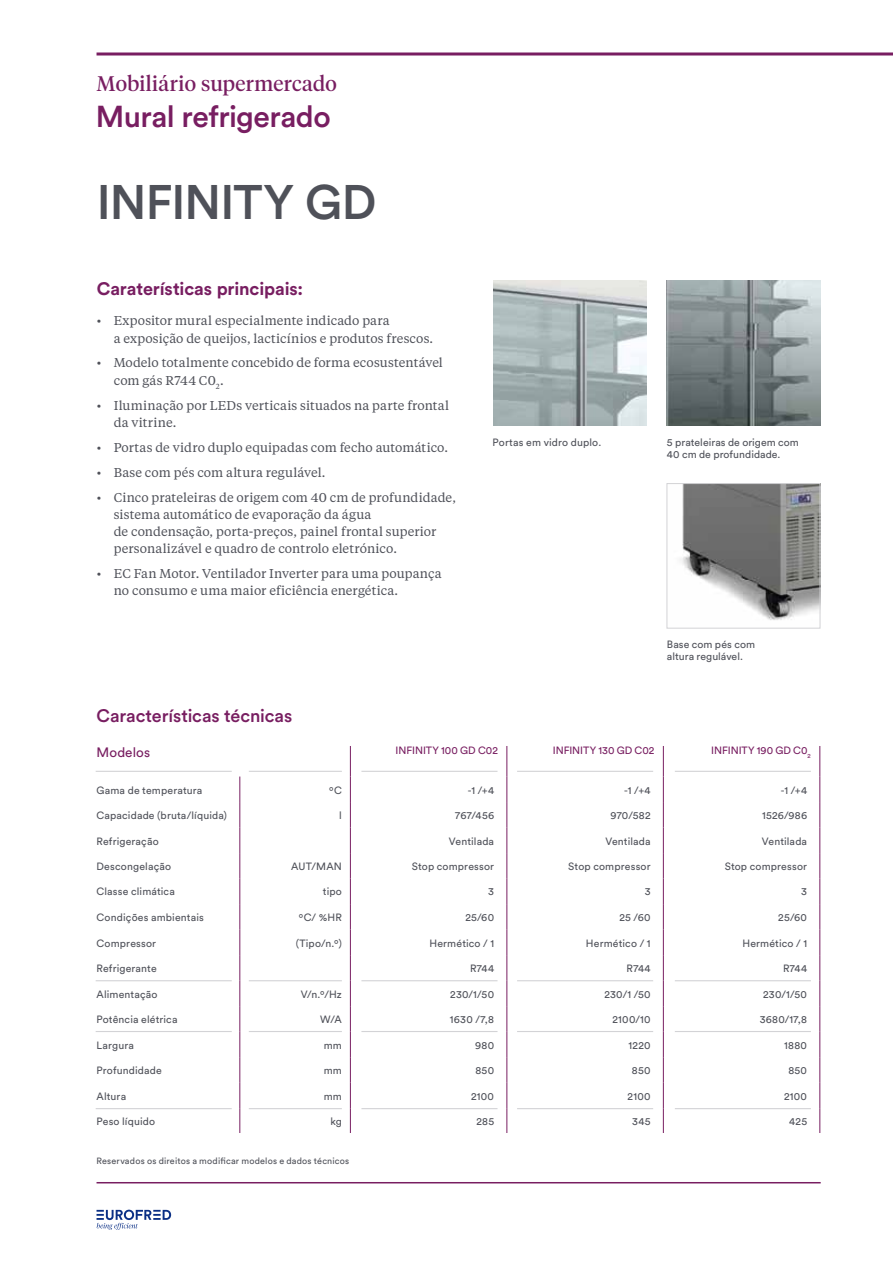
<style>
.page{position:relative;width:893px;height:1263px;background:#fff}
.page>*{position:absolute;margin:0;border:0;box-sizing:border-box;transform-origin:0 0}
.t1{font:500 48px "Circular Std";letter-spacing:-.015em;color:#4f5159}
.t2{font:500 30px "Circular Std";letter-spacing:-.02em;color:#781e61}
.t3{font:21px "Tiempos Display";letter-spacing:.015em;color:#781e61}
.t4{font:700 18px "Circular Std";letter-spacing:-.005em;color:#781e61}
.t5{font:500 18px "Circular Std";letter-spacing:-.005em;color:#781e61}
.t6{font:13.5px "Circular Std";letter-spacing:.01em;color:#781e61}
.t7{font:12.75px/17.2px "Tiempos Text";letter-spacing:.005em;color:#4f5159}
.t8{font:10.5px/12px "Circular Std";letter-spacing:.015em;color:#4f5159}
.t9{font:10.5px "Circular Std";letter-spacing:-.005em;color:#781e61}
.t10{font:9px "Circular Std";letter-spacing:.02em;color:#4f5159}
</style>
<div class="page">
<svg style="left:97px;top:1210px;width:74px;height:20px"></svg>
<hr style="left:97px;top:52px;width:796px;height:3px;background:#781e61">
<hr style="left:97px;top:1182px;width:724px;height:1px;background:#781e61">
<img style="left:493px;top:281px;width:153px;height:144px">
<img style="left:667px;top:281px;width:153px;height:144px">
<img style="left:680px;top:485px;width:138px;height:135px">
<div style="left:667px;top:483px;width:153px;height:145px;border:1px solid #d3d3d6"></div>
<hr style="left:350px;top:746px;width:1px;height:30px;background:#781e61">
<hr style="left:506px;top:746px;width:1px;height:30px;background:#781e61">
<hr style="left:663px;top:746px;width:1px;height:30px;background:#781e61">
<hr style="left:819px;top:746px;width:1px;height:30px;background:#781e61">
<svg style="left:506px;top:776px;width:1px;height:357px"></svg>
<svg style="left:663px;top:776px;width:1px;height:357px"></svg>
<svg style="left:819px;top:776px;width:1px;height:357px"></svg>
<svg style="left:239px;top:776px;width:1px;height:357px"></svg>
<svg style="left:350px;top:776px;width:1px;height:357px"></svg>
<hr style="left:96px;top:771px;width:136px;height:1px;background:#d3d3d6">
<hr style="left:249px;top:771px;width:93px;height:1px;background:#d3d3d6">
<hr style="left:361px;top:771px;width:136px;height:1px;background:#d3d3d6">
<hr style="left:517px;top:771px;width:136px;height:1px;background:#d3d3d6">
<hr style="left:675px;top:771px;width:136px;height:1px;background:#d3d3d6">
<hr style="left:96px;top:980px;width:136px;height:1px;background:#d3d3d6">
<hr style="left:249px;top:980px;width:93px;height:1px;background:#d3d3d6">
<hr style="left:361px;top:980px;width:136px;height:1px;background:#d3d3d6">
<hr style="left:517px;top:980px;width:136px;height:1px;background:#d3d3d6">
<hr style="left:675px;top:980px;width:136px;height:1px;background:#d3d3d6">
<hr style="left:96px;top:1031px;width:136px;height:1px;background:#d3d3d6">
<hr style="left:249px;top:1031px;width:93px;height:1px;background:#d3d3d6">
<hr style="left:361px;top:1031px;width:136px;height:1px;background:#d3d3d6">
<hr style="left:517px;top:1031px;width:136px;height:1px;background:#d3d3d6">
<hr style="left:675px;top:1031px;width:136px;height:1px;background:#d3d3d6">
<hr style="left:96px;top:1108px;width:136px;height:1px;background:#d3d3d6">
<hr style="left:249px;top:1108px;width:93px;height:1px;background:#d3d3d6">
<hr style="left:361px;top:1108px;width:136px;height:1px;background:#d3d3d6">
<hr style="left:517px;top:1108px;width:136px;height:1px;background:#d3d3d6">
<hr style="left:675px;top:1108px;width:136px;height:1px;background:#d3d3d6">
<h3 class="t3" style="left:97px;top:70px;width:242px">Mobiliário supermercado</h3>
<h2 class="t2" style="left:96px;top:98px;width:236px">Mural refrigerado</h2>
<h1 class="t1" style="left:97px;top:172px;width:281px">INFINITY GD</h1>
<h3 class="t4" style="left:97px;top:277px;width:208px">Caraterísticas principais:</h3>
<p class="t7" style="left:114px;top:312px;width:321px;text-indent:-17px">• Expositor mural especialmente indicado para<br>a exposição de queijos, lacticínios e produtos frescos.</p>
<p class="t7" style="left:114px;top:354px;width:331px;text-indent:-17px">• Modelo totalmente concebido de forma ecosustentável com gás R744 C0<sub>2</sub>.</p>
<p class="t7" style="left:114px;top:396px;width:337px;text-indent:-17px">• Iluminação por LEDs verticais situados na parte frontal da vitrine.</p>
<p class="t7" style="left:97px;top:438px;width:353px">• Portas de vidro duplo equipadas com fecho automático.</p>
<p class="t7" style="left:97px;top:463px;width:230px">• Base com pés com altura regulável.</p>
<p class="t7" style="left:114px;top:488px;width:344px;text-indent:-17px">• Cinco prateleiras de origem com 40 cm de profundidade, sistema automático de evaporação da água<br>de condensação, porta-preços, painel frontal superior personalizável e quadro de controlo eletrónico.</p>
<p class="t7" style="left:114px;top:564px;width:329px;text-indent:-17px">• EC Fan Motor. Ventilador Inverter para uma poupança no consumo e uma maior eficiência energética.</p>
<h3 class="t5" style="left:97px;top:705px;width:197px">Características técnicas</h3>
<p class="t8" style="left:493px;top:436px;width:110px">Portas em vidro duplo.</p>
<p class="t8" style="left:667px;top:436px;width:134px">5 prateleiras de origem com<br>40 cm de profundidade.</p>
<p class="t8" style="left:667px;top:638px;width:90px">Base com pés com altura regulável.</p>
<p class="t6" style="left:97px;top:744px;width:55px">Modelos</p>
<p class="t9" style="left:396px;top:744px;width:104px">INFINITY 100 GD C02</p>
<p class="t9" style="left:553px;top:744px;width:103px">INFINITY 130 GD C02</p>
<p class="t9" style="left:711px;top:744px;width:101px">INFINITY 190 GD C0<sub>2</sub></p>
<p class="t8" style="left:97px;top:784px;width:107px">Gama de temperatura</p>
<p class="t8" style="left:329px;top:784px;width:15px">ºC</p>
<p class="t8" style="left:468px;top:784px;width:28px">-1 /+4</p>
<p class="t8" style="left:624px;top:784px;width:28px">-1 /+4</p>
<p class="t8" style="left:781px;top:784px;width:28px">-1 /+4</p>
<p class="t8" style="left:97px;top:809px;width:132px">Capacidade (bruta/líquida)</p>
<p class="t8" style="left:339px;top:809px;width:4px">l</p>
<p class="t8" style="left:455px;top:809px;width:40px">767/456</p>
<p class="t8" style="left:610px;top:809px;width:42px">970/582</p>
<p class="t8" style="left:762px;top:809px;width:47px">1526/986</p>
<p class="t8" style="left:97px;top:835px;width:64px">Refrigeração</p>
<p class="t8" style="left:449px;top:835px;width:47px">Ventilada</p>
<p class="t8" style="left:605px;top:835px;width:47px">Ventilada</p>
<p class="t8" style="left:762px;top:835px;width:47px">Ventilada</p>
<p class="t8" style="left:97px;top:860px;width:76px">Descongelação</p>
<p class="t8" style="left:291px;top:860px;width:52px">AUT/MAN</p>
<p class="t8" style="left:412px;top:860px;width:84px">Stop compressor</p>
<p class="t8" style="left:568px;top:860px;width:84px">Stop compressor</p>
<p class="t8" style="left:725px;top:860px;width:84px">Stop compressor</p>
<p class="t8" style="left:97px;top:885px;width:80px">Classe climática</p>
<p class="t8" style="left:323px;top:885px;width:20px">tipo</p>
<p class="t8" style="left:488px;top:885px;width:7px">3</p>
<p class="t8" style="left:645px;top:885px;width:7px">3</p>
<p class="t8" style="left:801px;top:885px;width:7px">3</p>
<p class="t8" style="left:97px;top:911px;width:109px">Condições ambientais</p>
<p class="t8" style="left:298px;top:911px;width:45px">ºC/ %HR</p>
<p class="t8" style="left:465px;top:911px;width:30px">25/60</p>
<p class="t8" style="left:619px;top:911px;width:33px">25 /60</p>
<p class="t8" style="left:778px;top:911px;width:30px">25/60</p>
<p class="t8" style="left:97px;top:937px;width:61px">Compressor</p>
<p class="t8" style="left:296px;top:937px;width:48px">(Tipo/n.º)</p>
<p class="t8" style="left:429px;top:937px;width:66px">Hermético / 1</p>
<p class="t8" style="left:586px;top:937px;width:66px">Hermético / 1</p>
<p class="t8" style="left:742px;top:937px;width:66px">Hermético / 1</p>
<p class="t8" style="left:97px;top:962px;width:62px">Refrigerante</p>
<p class="t8" style="left:470px;top:962px;width:26px">R744</p>
<p class="t8" style="left:626px;top:962px;width:26px">R744</p>
<p class="t8" style="left:783px;top:962px;width:26px">R744</p>
<p class="t8" style="left:97px;top:988px;width:63px">Alimentação</p>
<p class="t8" style="left:301px;top:988px;width:43px">V/n.º/Hz</p>
<p class="t8" style="left:450px;top:988px;width:45px">230/1/50</p>
<p class="t8" style="left:604px;top:988px;width:48px">230/1 /50</p>
<p class="t8" style="left:763px;top:988px;width:45px">230/1/50</p>
<p class="t8" style="left:97px;top:1013px;width:83px">Potência elétrica</p>
<p class="t8" style="left:320px;top:1013px;width:23px">W/A</p>
<p class="t8" style="left:450px;top:1013px;width:46px">1630 /7,8</p>
<p class="t8" style="left:612px;top:1013px;width:40px">2100/10</p>
<p class="t8" style="left:760px;top:1013px;width:49px">3680/17,8</p>
<p class="t8" style="left:97px;top:1039px;width:39px">Largura</p>
<p class="t8" style="left:324px;top:1039px;width:20px">mm</p>
<p class="t8" style="left:475px;top:1039px;width:20px">980</p>
<p class="t8" style="left:628px;top:1039px;width:24px">1220</p>
<p class="t8" style="left:784px;top:1039px;width:24px">1880</p>
<p class="t8" style="left:97px;top:1064px;width:67px">Profundidade</p>
<p class="t8" style="left:324px;top:1064px;width:20px">mm</p>
<p class="t8" style="left:475px;top:1064px;width:20px">850</p>
<p class="t8" style="left:632px;top:1064px;width:20px">850</p>
<p class="t8" style="left:788px;top:1064px;width:20px">850</p>
<p class="t8" style="left:97px;top:1090px;width:31px">Altura</p>
<p class="t8" style="left:324px;top:1090px;width:20px">mm</p>
<p class="t8" style="left:471px;top:1090px;width:25px">2100</p>
<p class="t8" style="left:627px;top:1090px;width:25px">2100</p>
<p class="t8" style="left:784px;top:1090px;width:25px">2100</p>
<p class="t8" style="left:97px;top:1115px;width:60px">Peso líquido</p>
<p class="t8" style="left:330px;top:1115px;width:13px">kg</p>
<p class="t8" style="left:476px;top:1115px;width:19px">285</p>
<p class="t8" style="left:632px;top:1115px;width:20px">345</p>
<p class="t8" style="left:789px;top:1115px;width:19px">425</p>
<p class="t10" style="left:97px;top:1155px;width:254px">Reservados os direitos a modificar modelos e dados técnicos</p>
</div>
